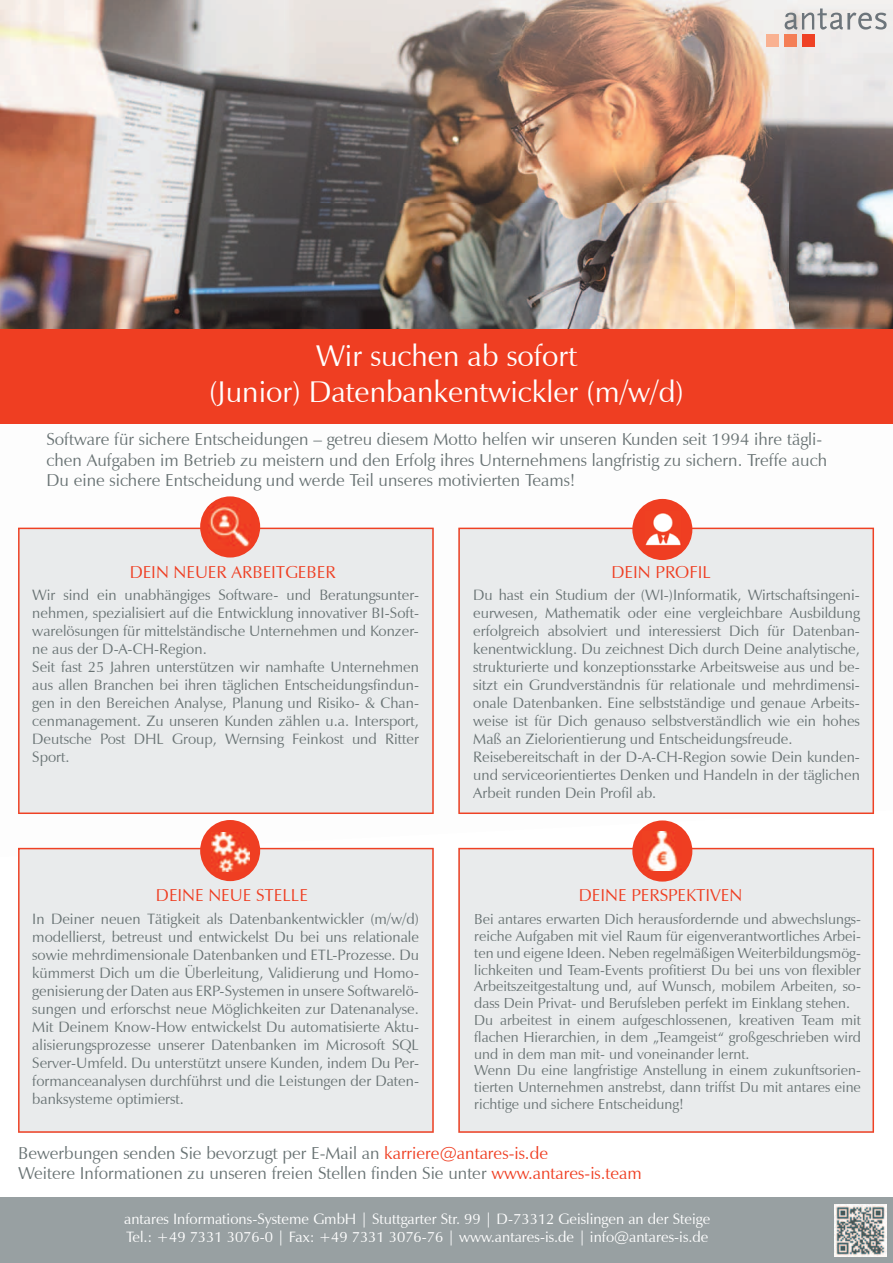
<style>
.page{position:relative;width:893px;height:1263px;background:#fff}
.page>*{position:absolute;margin:0;border:0;box-sizing:border-box;transform-origin:0 0}
.t1{font:30px/36px "Zapf Humanist 601 BT";color:#fff;text-align:center}
.t2{font:17.25px/20.7px "Zapf Humanist 601 BT";color:#697374}
.t3{font:17.25px "Zapf Humanist 601 BT";color:#ef3e22}
.t4{font:15px/18px "Zapf Humanist 601 BT";color:#697374}
.t5{font:15px/18px "Zapf Humanist 601 BT";color:#fff}
.t6{font:14.55px/16.8px "Zapf Humanist 601 BT";color:#697374}
.s1{color:#ef3e22}
</style>
<div class="page">
<img style="left:106px;top:507px;width:490px;height:21px">
<img style="left:874px;top:545px;width:1px;height:266px">
<img style="left:48px;top:820px;width:258px;height:28px">
<img style="left:304px;top:820px;width:2px;height:21px">
<img style="left:0;top:0;width:893px;height:330px">
<div style="left:0;top:330px;width:893px;height:94px;background:#ef3e22"></div>
<div style="left:18px;top:528px;width:416px;height:286px;background:#e9ebec"></div>
<div style="left:458px;top:528px;width:416px;height:286px;background:#e9ebec"></div>
<div style="left:18px;top:848px;width:416px;height:285px;background:#e9ebec"></div>
<div style="left:458px;top:848px;width:416px;height:285px;background:#e9ebec"></div>
<div style="left:0;top:1197px;width:893px;height:66px;background:#98a0a2"></div>
<div style="left:766px;top:34px;width:13px;height:12px;background:#f9b191"></div>
<div style="left:784px;top:34px;width:13px;height:12px;background:#f47e55"></div>
<div style="left:802px;top:34px;width:13px;height:12px;background:#ef4124"></div>
<svg style="left:785px;top:9px;width:102px;height:21px;background:#c6c6c7"></svg>
<div style="left:200px;top:496px;width:60px;height:61px;background:#ef3e22;border-radius:50%"></div>
<div style="left:632px;top:499px;width:60px;height:61px;background:#ef3e22;border-radius:50%"></div>
<div style="left:632px;top:820px;width:60px;height:61px;background:#ef3e22;border-radius:50%"></div>
<div style="left:200px;top:820px;width:60px;height:61px;background:#ef3e22;border-radius:50%"></div>
<img style="left:834px;top:1204px;width:52px;height:52px">
<img style="left:645px;top:513px;width:37px;height:33px">
<img style="left:211px;top:833px;width:39px;height:38px">
<img style="left:644px;top:832px;width:33px;height:38px">
<img style="left:208px;top:503px;width:46px;height:46px">
<h1 class="t1" style="left:209px;top:338px;width:476px">Wir suchen ab sofort<br>(Junior) Datenbankentwickler (m/w/d)</h1>
<p class="t2" style="left:46px;top:428px;width:782px">Software für sichere Entscheidungen – getreu diesem Motto helfen wir unseren Kunden seit 1994 ihre tägli&shy;chen Aufgaben im Betrieb zu meistern und den Erfolg ihres Unternehmens langfristig zu sichern. Treffe auch<br>Du eine sichere Entscheidung und werde Teil unseres motivierten Teams!</p>
<p class="t3" style="left:130px;top:561px;width:207px">DEIN NEUER ARBEITGEBER</p>
<p class="t3" style="left:612px;top:561px;width:101px">DEIN PROFIL</p>
<p class="t4" style="left:32px;top:586px;width:388px">Wir sind ein unabhängiges Software- und Beratungsunter&shy;nehmen, spezialisiert auf die Entwicklung innovativer BI-Soft&shy;warelösungen für mittelständische Unternehmen und Konzer&shy;ne aus der D-A-CH-Region.<br>Seit fast 25 Jahren unterstützen wir namhafte Unternehmen aus allen Branchen bei ihren täglichen Entscheidungsfindun&shy;gen in den Bereichen Analyse, Planung und Risiko- &amp; Chan&shy;cenmanagement. Zu unseren Kunden zählen u.a. Intersport, Deutsche Post DHL Group, Wernsing Feinkost und Ritter Sport.</p>
<p class="t4" style="left:473px;top:586px;width:388px">Du hast ein Studium der (WI-)Informatik, Wirtschaftsingeni&shy;eurwesen, Mathematik oder eine vergleichbare Ausbildung erfolgreich absolviert und interessierst Dich für Datenban&shy;kenentwicklung. Du zeichnest Dich durch Deine analytische, strukturierte und konzeptionsstarke Arbeitsweise aus und be&shy;sitzt ein Grundverständnis für relationale und mehrdimensi&shy;onale Datenbanken. Eine selbstständige und genaue Arbeits&shy;weise ist für Dich genauso selbstverständlich wie ein hohes Maß an Zielorientierung und Entscheidungsfreude.<br>Reisebereitschaft in der D-A-CH-Region sowie Dein kunden&shy;und serviceorientiertes Denken und Handeln in der täglichen Arbeit runden Dein Profil ab.</p>
<p class="t3" style="left:156px;top:885px;width:153px">DEINE NEUE STELLE</p>
<p class="t3" style="left:579px;top:885px;width:165px">DEINE PERSPEKTIVEN</p>
<p class="t4" style="left:32px;top:910px;width:388px;text-align:justify">In Deiner neuen Tätigkeit als Datenbankentwickler (m/w/d) modellierst, betreust und entwickelst Du bei uns relationale sowie mehrdimensionale Datenbanken und ETL-Prozesse. Du kümmerst Dich um die Überleitung, Validierung und Homo&shy;genisierung der Daten aus ERP-Systemen in unsere Softwarelö&shy;sungen und erforschst neue Möglichkeiten zur Datenanalyse.<br>Mit Deinem Know-How entwickelst Du automatisierte Aktu&shy;alisierungsprozesse unserer Datenbanken im Microsoft SQL Server-Umfeld. Du unterstützt unsere Kunden, indem Du Per&shy;formanceanalysen durchführst und die Leistungen der Daten&shy;banksysteme optimierst.</p>
<p class="t6" style="left:474px;top:911px;width:388px">Bei antares erwarten Dich herausfordernde und abwechslungs&shy;reiche Aufgaben mit viel Raum für eigenverantwortliches Arbei&shy;ten und eigene Ideen. Neben regelmäßigen Weiterbildungsmög&shy;lichkeiten und Team-Events profitierst Du bei uns von flexibler Arbeitszeitgestaltung und, auf Wunsch, mobilem Arbeiten, so&shy;dass Dein Privat- und Berufsleben perfekt im Einklang stehen.<br>Du arbeitest in einem aufgeschlossenen, kreativen Team mit flachen Hierarchien, in dem „Teamgeist“ großgeschrieben wird und in dem man mit- und voneinander lernt.<br>Wenn Du eine langfristige Anstellung in einem zukunftsorien&shy;tierten Unternehmen anstrebst, dann triffst Du mit antares eine richtige und sichere Entscheidung!</p>
<p class="t2" style="left:18px;top:1142px;width:625px">Bewerbungen senden Sie bevorzugt per E-Mail an <span class="s1">karriere@antares-is.de<br></span>Weitere Informationen zu unseren freien Stellen finden Sie unter <span class="s1">www.antares-is.team</span></p>
<p class="t5" style="left:124px;top:1210px;width:588px">antares Informations-Systeme GmbH | Stuttgarter Str. 99 | D-73312 Geislingen an der Steige<br>Tel.: +49 7331 3076-0 | Fax: +49 7331 3076-76 | www.antares-is.de | info@antares-is.de</p>
</div>
